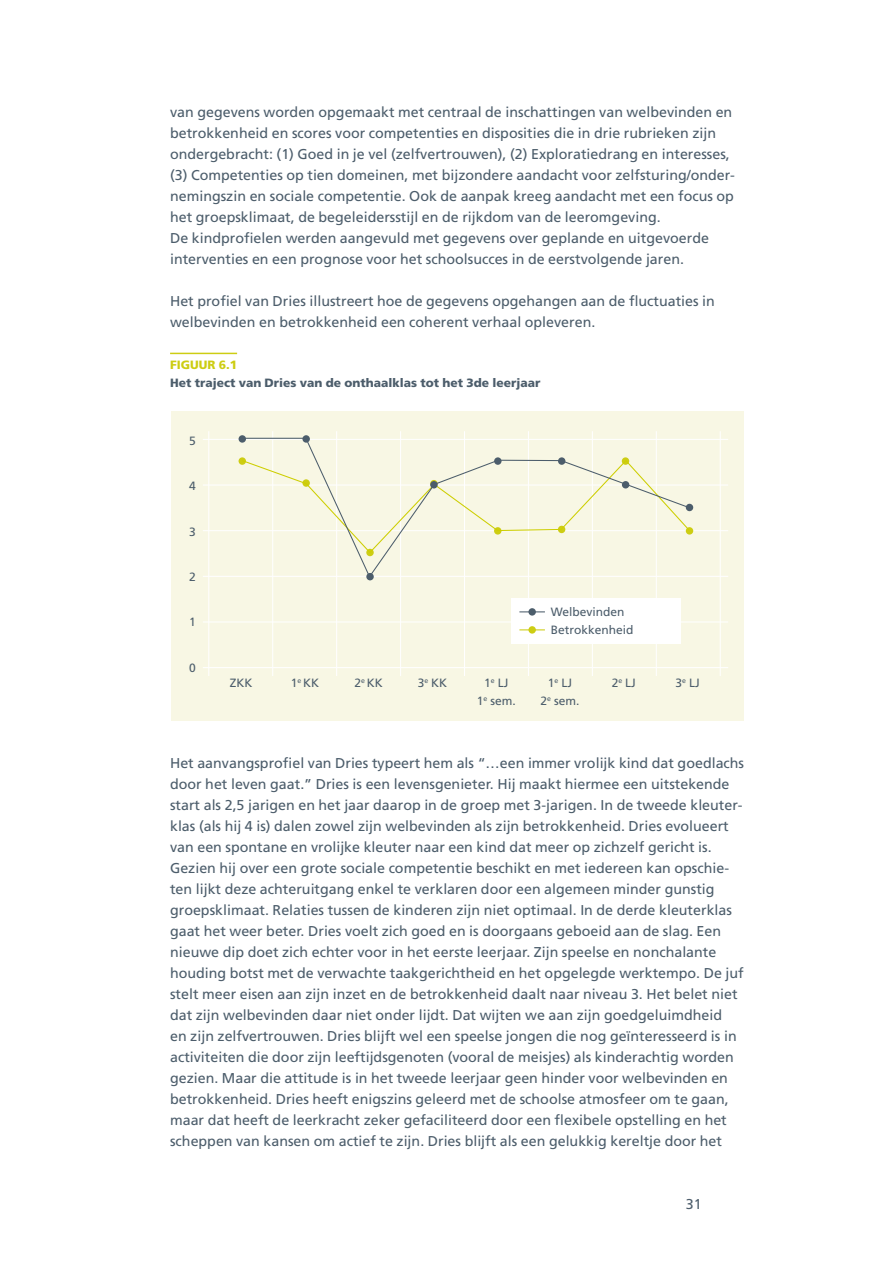
<style>
.page{position:relative;width:893px;height:1263px;background:#fff}
.page>*{position:absolute;margin:0;border:0;box-sizing:border-box;transform-origin:0 0}
.t1{font:14.25px/21px "Frutiger";color:#4c5d6b}
.t2{font:12px/18px "Frutiger LT Std";color:#4c5d6b;text-align:center}
.t3{font:900 12px "Frutiger";color:#4c5d6b}
.t4{font:900 12px "Frutiger";color:#cdcd13}
</style>
<div class="page">
<hr style="left:170px;top:353px;width:67px;height:1px;background:#cdcd13">
<div style="left:171px;top:411px;width:572px;height:310px;background:#f8f7e4"></div>
<hr style="left:203px;top:530px;width:525px;height:1px;background:#fff">
<hr style="left:203px;top:439px;width:525px;height:1px;background:#fff">
<hr style="left:203px;top:484px;width:525px;height:2px;background:#fff">
<hr style="left:203px;top:576px;width:525px;height:1px;background:#fff">
<hr style="left:203px;top:621px;width:525px;height:1px;background:#fff">
<hr style="left:203px;top:667px;width:525px;height:1px;background:#fff">
<hr style="left:208px;top:431px;width:1px;height:245px;background:#fff">
<hr style="left:272px;top:431px;width:1px;height:245px;background:#fff">
<hr style="left:336px;top:431px;width:1px;height:245px;background:#fff">
<hr style="left:400px;top:431px;width:1px;height:245px;background:#fff">
<hr style="left:464px;top:431px;width:1px;height:245px;background:#fff">
<hr style="left:528px;top:431px;width:1px;height:245px;background:#fff">
<hr style="left:592px;top:431px;width:1px;height:245px;background:#fff">
<hr style="left:656px;top:431px;width:1px;height:245px;background:#fff">
<hr style="left:720px;top:431px;width:1px;height:245px;background:#fff">
<div style="left:239px;top:457px;width:7px;height:8px;background:#cdcd13;border-radius:50%"></div>
<svg style="left:241px;top:437px;width:449px;height:142px"></svg>
<div style="left:239px;top:435px;width:7px;height:8px;background:#4c5d6b;border-radius:50%"></div>
<div style="left:302px;top:435px;width:8px;height:8px;background:#4c5d6b;border-radius:50%"></div>
<div style="left:366px;top:573px;width:8px;height:7px;background:#4c5d6b;border-radius:50%"></div>
<div style="left:494px;top:457px;width:8px;height:8px;background:#4c5d6b;border-radius:50%"></div>
<div style="left:558px;top:457px;width:7px;height:8px;background:#4c5d6b;border-radius:50%"></div>
<div style="left:622px;top:481px;width:7px;height:7px;background:#4c5d6b;border-radius:50%"></div>
<div style="left:686px;top:504px;width:7px;height:7px;background:#4c5d6b;border-radius:50%"></div>
<div style="left:430px;top:481px;width:8px;height:7px;background:#4c5d6b;border-radius:50%"></div>
<div style="left:511px;top:598px;width:169px;height:45px;background:#fff"></div>
<div style="left:528px;top:608px;width:8px;height:8px;background:#4c5d6b;border-radius:50%"></div>
<svg style="left:519px;top:611px;width:26px;height:1px"></svg>
<div style="left:528px;top:626px;width:8px;height:8px;background:#cdcd13;border-radius:50%"></div>
<svg style="left:519px;top:629px;width:26px;height:1px"></svg>
<p class="t1" style="left:170px;top:101px;width:566px">van gegevens worden opgemaakt met centraal de inschattingen van welbevinden en betrokkenheid en scores voor competenties en disposities die in drie rubrieken zijn ondergebracht: (1) Goed in je vel (zelfvertrouwen), (2) Exploratiedrang en interesses, (3) Competenties op tien domeinen, met bijzondere aandacht voor zelfsturing/onder&shy;nemingszin en sociale competentie. Ook de aanpak kreeg aandacht met een focus op het groepsklimaat, de begeleidersstijl en de rijkdom van de leeromgeving.<br>De kindprofielen werden aangevuld met gegevens over geplande en uitgevoerde interventies en een prognose voor het schoolsucces in de eerstvolgende jaren.</p>
<p class="t1" style="left:170px;top:290px;width:546px">Het profiel van Dries illustreert hoe de gegevens opgehangen aan de fluctuaties in welbevinden en betrokkenheid een coherent verhaal opleveren.</p>
<p class="t4" style="left:170px;top:358px;width:69px">FIGUUR 6.1</p>
<p class="t3" style="left:170px;top:376px;width:372px">Het traject van Dries van de onthaalklas tot het 3de leerjaar</p>
<p class="t2" style="left:189px;top:431px;width:8px">5</p>
<p class="t2" style="left:189px;top:477px;width:8px">4</p>
<p class="t2" style="left:189px;top:522px;width:8px">3</p>
<p class="t2" style="left:189px;top:568px;width:8px">2</p>
<p class="t2" style="left:189px;top:613px;width:8px">1</p>
<p class="t2" style="left:189px;top:659px;width:8px">0</p>
<p class="t2" style="left:551px;top:602px;width:84px;text-align:left">Welbevinden<br>Betrokkenheid</p>
<p class="t2" style="left:230px;top:674px;width:24px">ZKK</p>
<p class="t2" style="left:291px;top:674px;width:30px">1<sup>e</sup> KK</p>
<p class="t2" style="left:354px;top:674px;width:30px">2<sup>e</sup> KK</p>
<p class="t2" style="left:418px;top:674px;width:31px">3<sup>e</sup> KK</p>
<p class="t2" style="left:477px;top:674px;width:40px">1<sup>e</sup> LJ<br>1<sup>e</sup> sem.</p>
<p class="t2" style="left:541px;top:674px;width:40px">1<sup>e</sup> LJ<br>2<sup>e</sup> sem.</p>
<p class="t2" style="left:612px;top:674px;width:26px">2<sup>e</sup> LJ</p>
<p class="t2" style="left:675px;top:674px;width:26px">3<sup>e</sup> LJ</p>
<p class="t1" style="left:170px;top:752px;width:576px">Het aanvangsprofiel van Dries typeert hem als “…een immer vrolijk kind dat goedlachs door het leven gaat.” Dries is een levensgenieter. Hij maakt hiermee een uitstekende start als 2,5 jarigen en het jaar daarop in de groep met 3-jarigen. In de tweede kleuter&shy;klas (als hij 4 is) dalen zowel zijn welbevinden als zijn betrokkenheid. Dries evolueert van een spontane en vrolijke kleuter naar een kind dat meer op zichzelf gericht is.<br>Gezien hij over een grote sociale competentie beschikt en met iedereen kan opschie&shy;ten lijkt deze achteruitgang enkel te verklaren door een algemeen minder gunstig groepsklimaat. Relaties tussen de kinderen zijn niet optimaal. In de derde kleuterklas gaat het weer beter. Dries voelt zich goed en is doorgaans geboeid aan de slag. Een nieuwe dip doet zich echter voor in het eerste leerjaar. Zijn speelse en nonchalante houding botst met de verwachte taakgerichtheid en het opgelegde werktempo. De juf stelt meer eisen aan zijn inzet en de betrokkenheid daalt naar niveau 3. Het belet niet dat zijn welbevinden daar niet onder lijdt. Dat wijten we aan zijn goedgeluimdheid<br>en zijn zelfvertrouwen. Dries blijft wel een speelse jongen die nog geïnteresseerd is in activiteiten die door zijn leeftijdsgenoten (vooral de meisjes) als kinderachtig worden gezien. Maar die attitude is in het tweede leerjaar geen hinder voor welbevinden en betrokkenheid. Dries heeft enigszins geleerd met de schoolse atmosfeer om te gaan, maar dat heeft de leerkracht zeker gefaciliteerd door een flexibele opstelling en het scheppen van kansen om actief te zijn. Dries blijft als een gelukkig kereltje door het</p>
<p class="t1" style="left:686px;top:1193px;width:17px">31</p>
</div>
